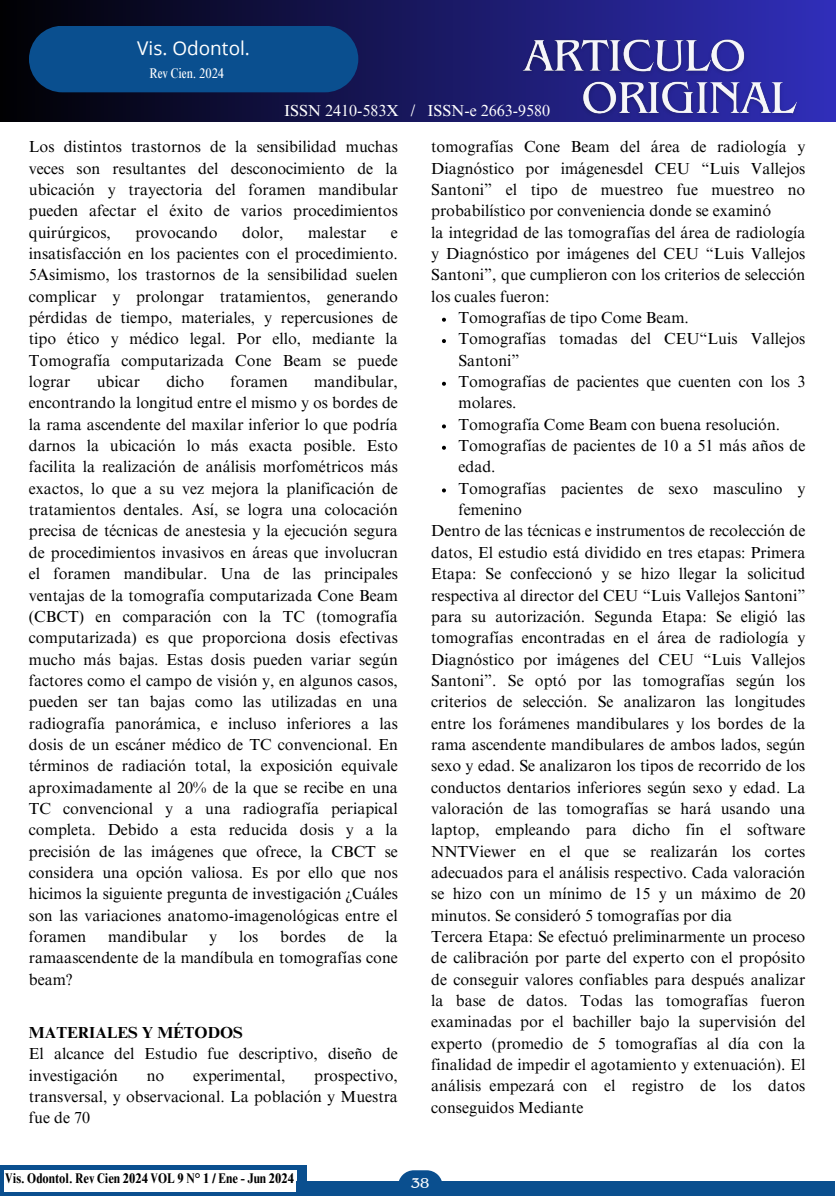
<style>
.page{position:relative;width:836px;height:1196px;background:#fff}
.page>*{position:absolute;margin:0;border:0;box-sizing:border-box;transform-origin:0 0}
.t1{font:19px "Open Sans";color:#fff}
.t2{font:16px/21.4px "Times NRMT Pro";color:#000}
.t3{font:16px "Times NRMT Pro";color:#fff}
.t4{font:700 16px "Times NRMT Pro";color:#000}
.t5{font:14.8px "Benguiat Pro ITC";color:#fff}
.t6{font:700 condensed 14px "Times NRMT Pro";color:#000}
.t7{font:condensed 14px "Times NRMT Pro";color:#fff}
</style>
<div class="page">
<div style="left:0;top:0;width:836px;height:122px;background:linear-gradient(to right,#010103,#302eba)"></div>
<div style="left:29px;top:26px;width:329px;height:66px;background:#0a4f8f"></div>
<div style="left:0;top:1164px;width:307px;height:31px;background:#0a4f8f"></div>
<div style="left:4px;top:1170px;width:292px;height:21px;background:#fff"></div>
<div style="left:296px;top:1180px;width:539px;height:15px;background:#0a4f8f"></div>
<img style="left:516px;top:34px;width:320px;height:88px">
<svg style="left:442px;top:318px;width:4px;height:4px"></svg>
<svg style="left:442px;top:339px;width:4px;height:4px"></svg>
<svg style="left:442px;top:382px;width:4px;height:4px"></svg>
<svg style="left:442px;top:424px;width:4px;height:4px"></svg>
<svg style="left:442px;top:446px;width:4px;height:4px"></svg>
<svg style="left:442px;top:488px;width:4px;height:4px"></svg>
<svg style="left:398px;top:1170px;width:44px;height:11px"></svg>
<h2 class="t1" style="left:137px;top:34px;width:114px">Vis. Odontol.</h2>
<p class="t7" style="left:149px;top:68px;width:76px">Rev Cien. 2024</p>
<p class="t3" style="left:284px;top:104px;width:267px">ISSN 2410-583X / ISSN-e 2663-9580</p>
<p class="t2" style="left:29px;top:138px;width:370px;text-align:justify">Los distintos trastornos de la sensibilidad muchas veces son resultantes del desconocimiento de la ubicación y trayectoria del foramen mandibular pueden afectar el éxito de varios procedimientos quirúrgicos,</p>
<p class="t2" style="left:135px;top:223px;width:84px">provocando</p>
<p class="t2" style="left:242px;top:223px;width:43px">dolor,</p>
<p class="t2" style="left:308px;top:223px;width:60px">malestar</p>
<p class="t2" style="left:29px;top:223px;width:370px;text-align:justify;text-indent:362px">e insatisfacción en los pacientes con el procedimiento.<br>5Asimismo, los trastornos de la sensibilidad suelen complicar y prolongar tratamientos, generando pérdidas de tiempo, materiales, y repercusiones de tipo ético y médico legal. Por ello, mediante la Tomografía computarizada Cone Beam se puede lograr</p>
<p class="t2" style="left:29px;top:373px;width:370px;text-align:justify;text-indent:285px">mandibular, encontrando la longitud entre el mismo y os bordes de la rama ascendente del maxilar inferior lo que podría darnos la ubicación lo más exacta posible. Esto facilita la realización de análisis morfométricos más exactos, lo que a su vez mejora la planificación de tratamientos dentales. Así, se logra una colocación precisa de técnicas de anestesia y la ejecución segura de procedimientos invasivos en áreas que involucran el foramen mandibular. Una de las principales ventajas de la tomografía computarizada Cone Beam (CBCT) en comparación con la TC (tomografía computarizada) es que proporciona dosis efectivas mucho más bajas. Estas dosis pueden variar según factores como el campo de visión y, en algunos casos, pueden ser tan bajas como las utilizadas en una radiografía panorámica, e incluso inferiores a las dosis de un escáner médico de TC convencional. En términos de radiación total, la exposición equivale aproximadamente al 20% de la que se recibe en una TC convencional y a una radiografía periapical completa. Debido a esta reducida dosis y a la precisión de las imágenes que ofrece, la CBCT se considera una opción valiosa. Es por ello que nos hicimos la siguiente pregunta de investigación ¿Cuáles son las variaciones anatomo-imagenológicas entre el foramen</p>
<p class="t2" style="left:97px;top:373px;width:45px">ubicar</p>
<p class="t2" style="left:166px;top:373px;width:39px">dicho</p>
<p class="t2" style="left:230px;top:373px;width:59px">foramen</p>
<p class="t2" style="left:108px;top:927px;width:81px">mandibular</p>
<p class="t2" style="left:209px;top:927px;width:10px">y</p>
<p class="t2" style="left:239px;top:927px;width:21px">los</p>
<p class="t2" style="left:280px;top:927px;width:47px">bordes</p>
<p class="t2" style="left:348px;top:927px;width:17px">de</p>
<p class="t2" style="left:29px;top:927px;width:370px;text-align:justify;text-indent:356px">la ramaascendente de la mandíbula en tomografías cone beam?</p>
<p class="t4" style="left:29px;top:1026px;width:215px">MATERIALES Y MÉTODOS</p>
<p class="t2" style="left:29px;top:1045px;width:370px">El alcance del Estudio fue descriptivo, diseño de investigación</p>
<p class="t2" style="left:29px;top:1066px;width:370px;text-align:justify;text-indent:285px">prospectivo, transversal, y observacional. La población y Muestra fue de 70</p>
<p class="t2" style="left:147px;top:1066px;width:19px">no</p>
<p class="t2" style="left:193px;top:1066px;width:94px">experimental,</p>
<h3 class="t2" style="left:431px;top:138px;width:375px">tomografías Cone Beam del área de radiología y Diagnóstico por imágenesdel CEU “Luis Vallejos Santoni” el tipo de muestreo fue muestreo no probabilístico por conveniencia donde se examinó<br>la integridad de las tomografías del área de radiología y Diagnóstico por imágenes del CEU “Luis Vallejos Santoni”, que cumplieron con los criterios de selección los cuales fueron:</h3>
<h3 class="t2" style="left:458px;top:309px;width:232px">Tomografías de tipo Come Beam.</h3>
<h3 class="t2" style="left:458px;top:330px;width:348px">Tomografías tomadas del CEU“Luis Vallejos<br>Santoni”</h3>
<p class="t2" style="left:458px;top:373px;width:348px">Tomografías de pacientes que cuenten con los 3 molares.</p>
<p class="t2" style="left:458px;top:415px;width:323px">Tomografía Come Beam con buena resolución.</p>
<p class="t2" style="left:458px;top:437px;width:348px">Tomografías de pacientes de 10 a 51 más años de edad.</p>
<p class="t2" style="left:458px;top:479px;width:348px">Tomografías pacientes de sexo masculino y femenino</p>
<p class="t2" style="left:431px;top:522px;width:375px">Dentro de las técnicas e instrumentos de recolección de datos, El estudio está dividido en tres etapas: Primera Etapa: Se confeccionó y se hizo llegar la solicitud respectiva al director del CEU “Luis Vallejos Santoni” para su autorización. Segunda Etapa: Se eligió las tomografías encontradas en el área de radiología y Diagnóstico por imágenes del CEU “Luis Vallejos Santoni”. Se optó por las tomografías según los criterios de selección. Se analizaron las longitudes entre los forámenes mandibulares y los bordes de la rama ascendente mandibulares de ambos lados, según sexo y edad. Se analizaron los tipos de recorrido de los conductos dentarios inferiores según sexo y edad. La valoración de las tomografías se hará usando una laptop, empleando para dicho fin el software NNTViewer en el que se realizarán los cortes adecuados para el análisis respectivo. Cada valoración se hizo con un mínimo de 15 y un máximo de 20 minutos. Se consideró 5 tomografías por dia<br>Tercera Etapa: Se efectuó preliminarmente un proceso de calibración por parte del experto con el propósito de conseguir valores confiables para después analizar la base de datos. Todas las tomografías fueron examinadas por el bachiller bajo la supervisión del experto (promedio de 5 tomografías al día con la finalidad de impedir el agotamiento y extenuación). El análisis empezará con el registro de los datos conseguidos Mediante</p>
<h4 class="t6" style="left:5px;top:1173px;width:290px">Vis. Odontol. Rev Cien 2024 VOL 9 N° 1 / Ene - Jun 2024</h4>
<h3 class="t5" style="left:411px;top:1178px;width:20px">38</h3>
</div>
